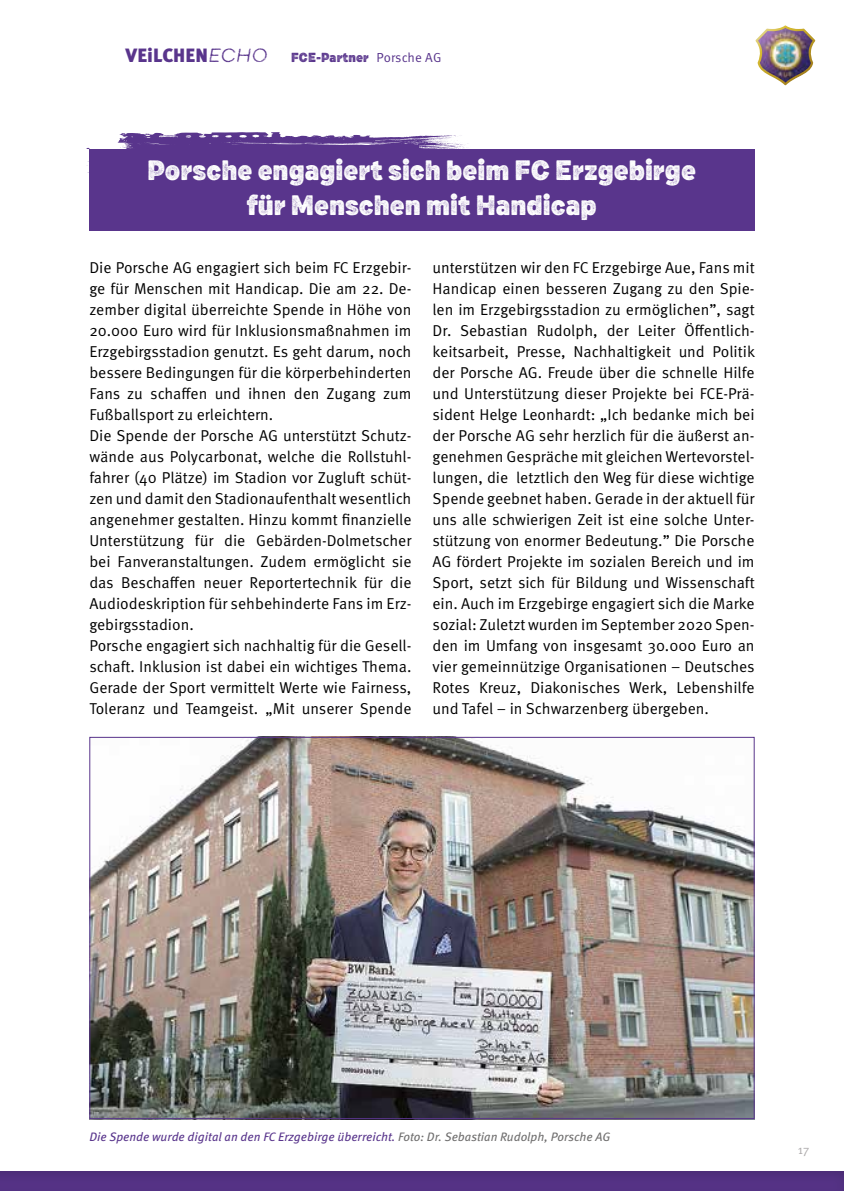
<style>
.page{position:relative;width:844px;height:1191px;background:#fff}
.page>*{position:absolute;margin:0;border:0;box-sizing:border-box;transform-origin:0 0}
.t1{font:900 28px/35px "Draft Natural Hi Res D";color:#fff;text-align:center}
.t2{font:15.75px/21px "Meta Pro";color:#000}
.t3{font:900 13.12px "Draft Natural Hi Res D";letter-spacing:.01em;color:#59358c}
.t4{font:italic 12.25px "Meta Pro";color:#59358c}
.t5{font:12.25px "Meta Pro";color:#aeabac}
.s1{font-family:"Meta Pro";font-size:19.25px}
.s2{font-family:"Draft Natural A";font-weight:400;font-style:italic;font-size:19.25px}
.s3{font-family:"Meta Pro";font-weight:400}
.s4{color:#706f6f}
</style>
<div class="page">
<img style="left:755px;top:25px;width:61px;height:61px">
<div style="left:0;top:1169px;width:843px;height:22px;background:#533183"></div>
<img style="left:91px;top:739px;width:661px;height:378px">
<svg style="left:86px;top:132px;width:382px;height:41px"></svg>
<div style="left:89px;top:149px;width:665px;height:81px;background:#59358c"></div>
<p class="t3" style="left:125px;top:50px;width:317px"><span class="s1">VEiLCHEN</span><span class="s2">ECHO</span> FCE-Partner <span class="s3">Porsche AG</span></p>
<h1 class="t1" style="left:147px;top:153px;width:550px">Porsche engagiert sich beim FC Erzgebirge für Menschen mit Handicap</h1>
<p class="t2" style="left:89px;top:258px;width:323px">Die Porsche AG engagiert sich beim FC Erzgebir&shy;ge für Menschen mit Handicap. Die am 22. De&shy;zember digital überreichte Spende in Höhe von 20.000 Euro wird für Inklusionsmaßnahmen im Erzgebirgsstadion genutzt. Es geht darum, noch bessere Bedingungen für die körperbehinderten Fans zu schaffen und ihnen den Zugang zum Fußballsport zu erleichtern.<br>Die Spende der Porsche AG unterstützt Schutz&shy;wände aus Polycarbonat, welche die Rollstuhl&shy;fahrer (40 Plätze) im Stadion vor Zugluft schüt&shy;zen und damit den Stadionaufenthalt wesentlich angenehmer gestalten. Hinzu kommt finanzielle Unterstützung für die Gebärden-Dolmetscher bei Fanveranstaltungen. Zudem ermöglicht sie das Beschaffen neuer Reportertechnik für die Audiodeskription für sehbehinderte Fans im Erz&shy;gebirgsstadion.<br>Porsche engagiert sich nachhaltig für die Gesell&shy;schaft. Inklusion ist dabei ein wichtiges Thema.<br>Gerade der Sport vermittelt Werte wie Fairness, Toleranz und Teamgeist. „Mit unserer Spende</p>
<p class="t2" style="left:432px;top:258px;width:324px;text-align:justify">unterstützen wir den FC Erzgebirge Aue, Fans mit Handicap einen besseren Zugang zu den Spie&shy;len im Erzgebirgsstadion zu ermöglichen”, sagt Dr. Sebastian Rudolph, der Leiter Öffentlich&shy;keitsarbeit, Presse, Nachhaltigkeit und Politik der Porsche AG. Freude über die schnelle Hilfe und Unterstützung dieser Projekte bei FCE-Prä&shy;sident Helge Leonhardt: „Ich bedanke mich bei der Porsche AG sehr herzlich für die äußerst an&shy;genehmen Gespräche mit gleichen Wertevorstel&shy;lungen, die letztlich den Weg für diese wichtige Spende geebnet haben. Gerade in der aktuell für uns alle schwierigen Zeit ist eine solche Unter&shy;stützung von enormer Bedeutung.” Die Porsche AG fördert Projekte im sozialen Bereich und im Sport, setzt sich für Bildung und Wissenschaft ein. Auch im Erzgebirge engagiert sich die Marke sozial: Zuletzt wurden im September 2020 Spen&shy;den im Umfang von insgesamt 30.000 Euro an vier gemeinnützige Organisationen – Deutsches Rotes Kreuz, Diakonisches Werk, Lebenshilfe und Tafel – in Schwarzenberg übergeben.</p>
<p class="t4" style="left:89px;top:1128px;width:522px">Die Spende wurde digital an den FC Erzgebirge überreicht. <span class="s4">Foto: Dr. Sebastian Rudolph, Porsche AG</span></p>
<p class="t5" style="left:797px;top:1142px;width:13px">17</p>
</div>
